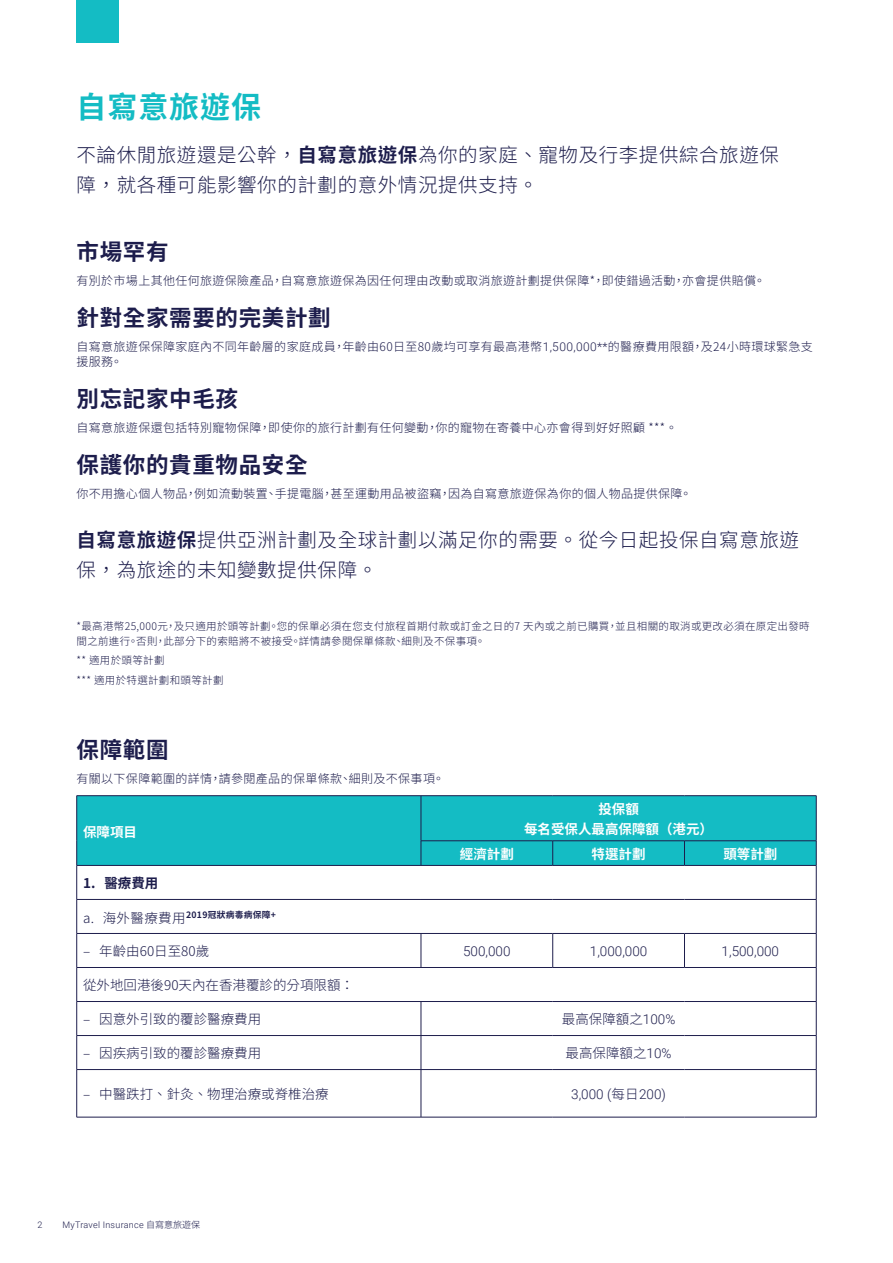
<style>
.page{position:relative;width:893px;height:1263px;background:#fff}
.page>*{position:absolute;margin:0;border:0;box-sizing:border-box;transform-origin:0 0}
.CHI_SHL__15pt{font:700 30px "Noto Sans CJ Ktc";letter-spacing:.03em;color:#14bcc4}
.CHI_SHL__15pt-2{font:700 22.5px "Noto Sans CJ Ktc";letter-spacing:.03em;color:#1d1d4c}
.CHI_BODYCOPY__9pt{font:300 19.5px/30px "Noto Sans CJ Ktc";letter-spacing:.03em;color:#1d1d4c}
.CHI_INTRO_TEXT__7_5pt{font:300 13.5px "Noto Sans CJ Ktc";color:#1d1d4c}
.ENG_BODYCOPY__8pt{font:300 13.5px "Roboto";color:#1d1d4c}
.CHI_TABLE_HEAD{font:700 13.5px "Noto Sans CJ Ktc";color:#fff}
.ENG_BODYCOPY__8pt-2{font:300 13.5px "Noto Sans CJ Ktc";color:#1d1d4c}
.ENG_BODYCOPY_BULLET_1__6pt{font:700 13.5px "Noto Sans CJ Ktc";color:#1d1d4c}
.CHI_BODYCOPY{font:300 12px/15px "Noto Sans CJ Ktc";letter-spacing:.03em;color:#1d1d4c}
.CHI_BODYCOPY-2{font:300 10.5px/15px "Noto Sans CJ Ktc";letter-spacing:.03em;color:#1d1d4c}
.t1{font:300 9px "Roboto";letter-spacing:.03em;color:#1d1d4c}
.CHI_HEAD_BULLET_A__9pt{font:700 8.7px "Noto Sans CJ Ktc";letter-spacing:.03em;color:#1d1d4c}
.s1{font-weight:700}
.s2{font-family:"Roboto"}
.s3{font-weight:300;font-size:13.5px}
.s4{font-family:"Noto Sans CJ Ktc"}
</style>
<div class="page">
<div style="left:77px;top:0;width:42px;height:43px;background:#14bcc4"></div>
<div style="left:77px;top:796px;width:739px;height:69px;background:#14bcc4"></div>
<svg style="left:816px;top:841px;width:1px;height:24px"></svg>
<hr style="left:553px;top:865px;width:131px;height:1px;background:#1d1d4c">
<hr style="left:684px;top:865px;width:132px;height:1px;background:#1d1d4c">
<svg style="left:684px;top:841px;width:1px;height:24px"></svg>
<hr style="left:76px;top:866px;width:1px;height:33px;background:#1d1d4c">
<hr style="left:816px;top:866px;width:1px;height:33px;background:#1d1d4c">
<hr style="left:77px;top:899px;width:344px;height:1px;background:#1d1d4c">
<hr style="left:76px;top:900px;width:1px;height:33px;background:#1d1d4c">
<hr style="left:421px;top:899px;width:132px;height:1px;background:#1d1d4c">
<hr style="left:553px;top:899px;width:131px;height:1px;background:#1d1d4c">
<hr style="left:684px;top:899px;width:132px;height:1px;background:#1d1d4c">
<hr style="left:816px;top:900px;width:1px;height:33px;background:#1d1d4c">
<hr style="left:77px;top:933px;width:344px;height:1px;background:#1d1d4c">
<hr style="left:76px;top:934px;width:1px;height:33px;background:#1d1d4c">
<hr style="left:421px;top:933px;width:132px;height:1px;background:#1d1d4c">
<hr style="left:421px;top:934px;width:1px;height:33px;background:#1d1d4c">
<hr style="left:553px;top:933px;width:131px;height:1px;background:#1d1d4c">
<hr style="left:552px;top:934px;width:1px;height:33px;background:#1d1d4c">
<hr style="left:684px;top:933px;width:132px;height:1px;background:#1d1d4c">
<hr style="left:684px;top:934px;width:1px;height:33px;background:#1d1d4c">
<hr style="left:816px;top:934px;width:1px;height:33px;background:#1d1d4c">
<hr style="left:77px;top:967px;width:344px;height:1px;background:#1d1d4c">
<hr style="left:76px;top:968px;width:1px;height:33px;background:#1d1d4c">
<hr style="left:421px;top:967px;width:132px;height:1px;background:#1d1d4c">
<hr style="left:553px;top:967px;width:131px;height:1px;background:#1d1d4c">
<hr style="left:684px;top:967px;width:132px;height:1px;background:#1d1d4c">
<hr style="left:816px;top:968px;width:1px;height:33px;background:#1d1d4c">
<hr style="left:77px;top:1001px;width:344px;height:1px;background:#1d1d4c">
<hr style="left:76px;top:1002px;width:1px;height:33px;background:#1d1d4c">
<hr style="left:421px;top:1001px;width:132px;height:1px;background:#1d1d4c">
<hr style="left:421px;top:1002px;width:1px;height:33px;background:#1d1d4c">
<hr style="left:553px;top:1001px;width:131px;height:1px;background:#1d1d4c">
<hr style="left:684px;top:1001px;width:132px;height:1px;background:#1d1d4c">
<hr style="left:816px;top:1002px;width:1px;height:33px;background:#1d1d4c">
<hr style="left:77px;top:1035px;width:344px;height:1px;background:#1d1d4c">
<hr style="left:76px;top:1036px;width:1px;height:33px;background:#1d1d4c">
<hr style="left:421px;top:1035px;width:132px;height:1px;background:#1d1d4c">
<hr style="left:421px;top:1036px;width:1px;height:33px;background:#1d1d4c">
<hr style="left:553px;top:1035px;width:131px;height:1px;background:#1d1d4c">
<hr style="left:684px;top:1035px;width:132px;height:1px;background:#1d1d4c">
<hr style="left:816px;top:1036px;width:1px;height:33px;background:#1d1d4c">
<hr style="left:77px;top:1069px;width:344px;height:1px;background:#1d1d4c">
<hr style="left:76px;top:1070px;width:1px;height:47px;background:#1d1d4c">
<hr style="left:421px;top:1069px;width:132px;height:1px;background:#1d1d4c">
<hr style="left:421px;top:1070px;width:1px;height:47px;background:#1d1d4c">
<hr style="left:553px;top:1069px;width:131px;height:1px;background:#1d1d4c">
<hr style="left:684px;top:1069px;width:132px;height:1px;background:#1d1d4c">
<hr style="left:816px;top:1070px;width:1px;height:47px;background:#1d1d4c">
<hr style="left:77px;top:1117px;width:344px;height:1px;background:#1d1d4c">
<hr style="left:421px;top:1117px;width:132px;height:1px;background:#1d1d4c">
<hr style="left:553px;top:1117px;width:131px;height:1px;background:#1d1d4c">
<hr style="left:684px;top:1117px;width:132px;height:1px;background:#1d1d4c">
<hr style="left:77px;top:795px;width:344px;height:1px;background:#1d1d4c">
<hr style="left:76px;top:796px;width:1px;height:45px;background:#1d1d4c">
<hr style="left:421px;top:795px;width:132px;height:1px;background:#1d1d4c">
<hr style="left:421px;top:796px;width:1px;height:44px;background:#1d1d4c">
<hr style="left:553px;top:795px;width:131px;height:1px;background:#1d1d4c">
<hr style="left:684px;top:795px;width:132px;height:1px;background:#1d1d4c">
<hr style="left:816px;top:796px;width:1px;height:44px;background:#1d1d4c">
<svg style="left:76px;top:841px;width:1px;height:24px"></svg>
<hr style="left:553px;top:840px;width:131px;height:1px;background:#1d1d4c">
<hr style="left:684px;top:840px;width:132px;height:1px;background:#1d1d4c">
<hr style="left:421px;top:840px;width:132px;height:1px;background:#1d1d4c">
<svg style="left:421px;top:841px;width:1px;height:24px"></svg>
<svg style="left:552px;top:841px;width:1px;height:24px"></svg>
<hr style="left:77px;top:865px;width:344px;height:1px;background:#1d1d4c">
<hr style="left:421px;top:865px;width:132px;height:1px;background:#1d1d4c">
<p class="CHI_SHL__15pt" style="left:77px;top:90px;width:186px">自寫意旅遊保</p>
<p class="CHI_BODYCOPY__9pt" style="left:77px;top:140px;width:704px">不論休閒旅遊還是公幹，<span class="s1">自寫意旅遊保</span>為你的家庭、寵物及行李提供綜合旅遊保障，就各種可能影響你的計劃的意外情況提供支持。</p>
<p class="CHI_SHL__15pt-2" style="left:77px;top:239px;width:94px">市場罕有</p>
<p class="CHI_BODYCOPY" style="left:77px;top:273px;width:690px">有別於市場上其他任何旅遊保險產品，自寫意旅遊保為因任何理由改動或取消旅遊計劃提供保障*，即使錯過活動，亦會提供賠償。</p>
<p class="CHI_SHL__15pt-2" style="left:77px;top:305px;width:256px">針對全家需要的完美計劃</p>
<p class="CHI_BODYCOPY" style="left:77px;top:339px;width:738px">自寫意旅遊保保障家庭內不同年齡層的家庭成員，年齡由60日至80歲均可享有最高港幣<span class="s2">1,500,000**</span>的醫療費用限額，及24小時環球緊急支援服務。</p>
<p class="CHI_SHL__15pt-2" style="left:77px;top:386px;width:163px">別忘記家中毛孩</p>
<p class="CHI_BODYCOPY" style="left:77px;top:420px;width:602px">自寫意旅遊保還包括特別寵物保障，即使你的旅行計劃有任何變動，你的寵物在寄養中心亦會得到好好照顧 *** 。</p>
<p class="CHI_SHL__15pt-2" style="left:77px;top:452px;width:233px">保護你的貴重物品安全</p>
<p class="CHI_BODYCOPY" style="left:77px;top:486px;width:617px">你不用擔心個人物品，例如流動裝置、手提電腦，甚至運動用品被盜竊，因為自寫意旅遊保為你的個人物品提供保障。</p>
<p class="CHI_BODYCOPY__9pt" style="left:77px;top:525px;width:724px"><span class="s1">自寫意旅遊保</span>提供亞洲計劃及全球計劃以滿足你的需要。從今日起投保自寫意旅遊保，為旅途的未知變數提供保障。</p>
<p class="CHI_BODYCOPY-2" style="left:77px;top:619px;width:735px">*最高港幣25,000元，及只適用於頭等計劃。您的保單必須在您支付旅程首期付款或訂金之日的7 天內或之前已購買，並且相關的取消或更改必須在原定出發時間之前進行。否則，此部分下的索賠將不被接受。詳情請參閱保單條款、細則及不保事項。</p>
<p class="CHI_BODYCOPY-2" style="left:77px;top:653px;width:89px">** 適用於頭等計劃</p>
<p class="CHI_BODYCOPY-2" style="left:77px;top:672px;width:149px">*** 適用於特選計劃和頭等計劃</p>
<p class="CHI_SHL__15pt-2" style="left:77px;top:737px;width:94px">保障範圍</p>
<p class="CHI_BODYCOPY" style="left:77px;top:771px;width:369px">有關以下保障範圍的詳情，請參閱產品的保單條款、細則及不保事項。</p>
<p class="CHI_TABLE_HEAD" style="left:83px;top:824px;width:55px">保障項目</p>
<p class="CHI_TABLE_HEAD" style="left:598px;top:801px;width:42px">投保額</p>
<p class="CHI_TABLE_HEAD" style="left:524px;top:822px;width:190px">每名受保人最高保障額（港元）</p>
<p class="CHI_TABLE_HEAD" style="left:460px;top:846px;width:55px">經濟計劃</p>
<p class="CHI_TABLE_HEAD" style="left:592px;top:846px;width:55px">特選計劃</p>
<p class="CHI_TABLE_HEAD" style="left:723px;top:846px;width:56px">頭等計劃</p>
<p class="ENG_BODYCOPY_BULLET_1__6pt" style="left:83px;top:876px;width:77px">1. 醫療費用</p>
<p class="CHI_HEAD_BULLET_A__9pt" style="left:83px;top:910px;width:194px"><span class="s3">a. 海外醫療費用</span>2019冠狀病毒病保障+</p>
<p class="CHI_INTRO_TEXT__7_5pt" style="left:83px;top:944px;width:128px">– 年齡由60日至80歲</p>
<p class="ENG_BODYCOPY__8pt" style="left:463px;top:942px;width:49px">500,000</p>
<p class="ENG_BODYCOPY__8pt" style="left:590px;top:942px;width:59px">1,000,000</p>
<p class="ENG_BODYCOPY__8pt" style="left:722px;top:942px;width:59px">1,500,000</p>
<p class="CHI_INTRO_TEXT__7_5pt" style="left:83px;top:978px;width:272px">從外地回港後90天內在香港覆診的分項限額：</p>
<p class="CHI_INTRO_TEXT__7_5pt" style="left:83px;top:1012px;width:180px">– 因意外引致的覆診醫療費用</p>
<p class="ENG_BODYCOPY__8pt-2" style="left:562px;top:1012px;width:115px">最高保障額之<span class="s2">100%</span></p>
<p class="CHI_INTRO_TEXT__7_5pt" style="left:83px;top:1046px;width:180px">– 因疾病引致的覆診醫療費用</p>
<p class="ENG_BODYCOPY__8pt-2" style="left:566px;top:1046px;width:107px">最高保障額之<span class="s2">10%</span></p>
<p class="CHI_INTRO_TEXT__7_5pt" style="left:83px;top:1087px;width:247px">– 中醫跌打、針灸、物理治療或脊椎治療</p>
<p class="ENG_BODYCOPY__8pt" style="left:571px;top:1085px;width:96px">3,000 (<span class="s4">每日</span>200)</p>
<p class="t1" style="left:38px;top:1219px;width:6px">2</p>
<p class="t1" style="left:63px;top:1219px;width:139px">MyTravel Insurance <span class="s4">自寫意旅遊保</span></p>
</div>
